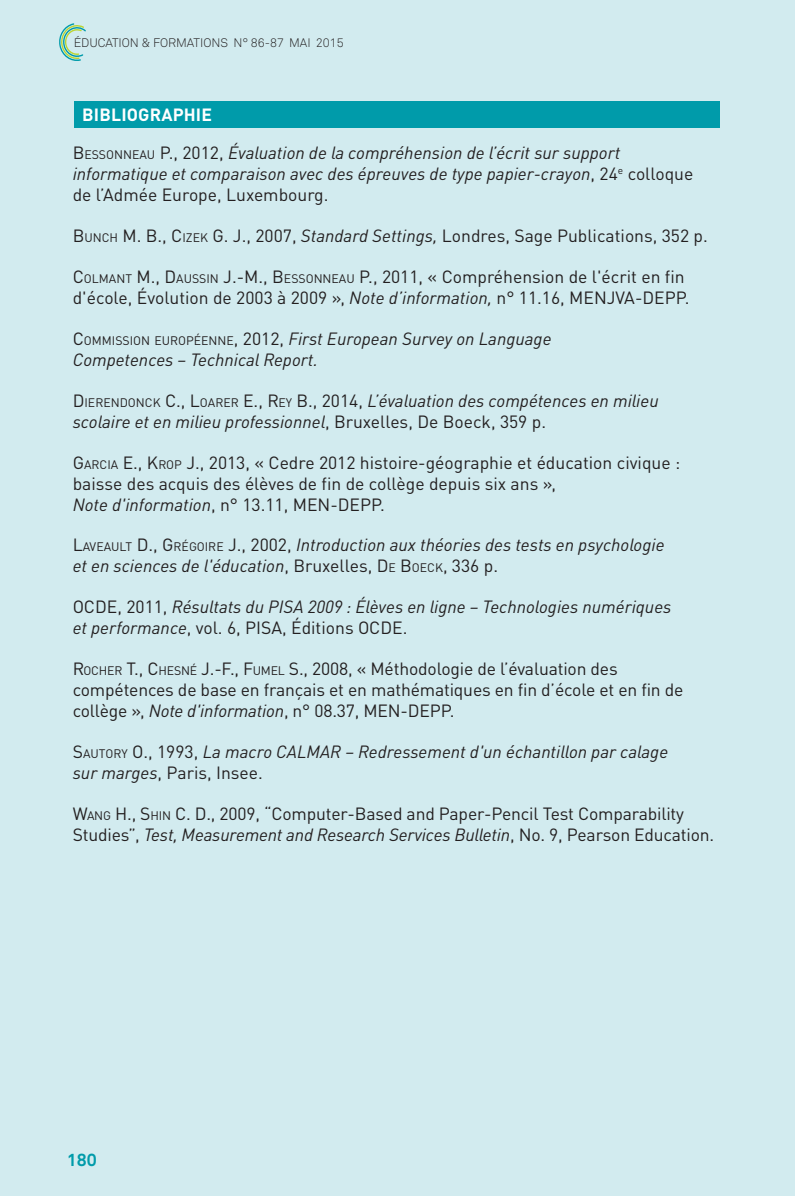
<style>
.page{position:relative;width:795px;height:1196px;background:#fff}
.page>*{position:absolute;margin:0;border:0;box-sizing:border-box;transform-origin:0 0}
.t1{font:italic 17.5px/21px "DINOT";color:#231f20}
.t2{font:17.5px/21px "DINOT";letter-spacing:-.005em;color:#231f20}
.t3{font:700 17.5px "Akkurat";color:#009baa}
.t4{font:300 12.25px "Akkurat";color:#231f20}
.s1{font-weight:700;font-style:normal;color:#fff}
.s2{font-style:normal}
.s3{font-style:normal;font-size:12.25px}
.s4{font-size:12.25px}
.s5{font-style:italic}
</style>
<div class="page">
<div style="left:0;top:0;width:794px;height:1195px;background:#d2ebef"></div>
<div style="left:74px;top:101px;width:645px;height:26px;background:#009baa"></div>
<svg style="left:59px;top:23px;width:27px;height:38px"></svg>
<p class="t4" style="left:74px;top:35px;width:271px">ÉDUCATION &amp; FORMATIONS N° 86-87 MAI 2015</p>
<p class="t1" style="left:73px;top:95px;width:549px;line-height:38.3px;text-indent:9px"><span class="s1">BIBLIOGRAPHIE<br></span><span class="s2">B</span><span class="s3">ESSONNEAU</span> <span class="s2">P., 2012,</span> Évaluation de la compréhension de l’écrit sur support</p>
<p class="t1" style="left:73px;top:163px;width:621px">informatique et comparaison avec des épreuves de type papier-crayon<span class="s2">, 24</span><sup>e</sup> <span class="s2">colloque de l’Admée Europe, Luxembourg.</span></p>
<p class="t2" style="left:73px;top:225px;width:636px">B<span class="s4">UNCH</span> M. B., C<span class="s4">IZEK</span> G. J., 2007, <span class="s5">Standard Settings,</span> Londres, Sage Publications, 352 p.</p>
<p class="t2" style="left:73px;top:266px;width:618px">C<span class="s4">OLMANT</span> M., D<span class="s4">AUSSIN</span> J.-M., B<span class="s4">ESSONNEAU</span> P., 2011, « Compréhension de l'écrit en fin d'école, Évolution de 2003 à 2009 », <span class="s5">Note d’information,</span> n° 11.16, MENJVA-DEPP.</p>
<p class="t1" style="left:73px;top:328px;width:480px"><span class="s2">C</span><span class="s3">OMMISSION EUROPÉENNE</span><span class="s2">, 2012,</span> First European Survey on Language<br>Competences – Technical Report.</p>
<p class="t1" style="left:73px;top:389px;width:587px"><span class="s2">D</span><span class="s3">IERENDONCK</span> <span class="s2">C., L</span><span class="s3">OARER</span> <span class="s2">E., R</span><span class="s3">EY</span> <span class="s2">B., 2014,</span> L’évaluation des compétences en milieu scolaire et en milieu professionnel<span class="s2">, Bruxelles, De Boeck, 359 p.</span></p>
<p class="t2" style="left:73px;top:451px;width:608px">G<span class="s4">ARCIA</span> E., K<span class="s4">ROP</span> J., 2013, « Cedre 2012 histoire-géographie et éducation civique : baisse des acquis des élèves de fin de collège depuis six ans »,<br><span class="s5">Note d'information</span>, n° 13.11, MEN-DEPP.</p>
<p class="t1" style="left:73px;top:534px;width:593px"><span class="s2">L</span><span class="s3">AVEAULT</span> <span class="s2">D., G</span><span class="s3">RÉGOIRE</span> <span class="s2">J., 2002,</span> Introduction aux théories des tests en psychologie et en sciences de l'éducation<span class="s2">, Bruxelles, D</span><span class="s3">E</span> <span class="s2">B</span><span class="s3">OECK</span><span class="s2">, 336 p.</span></p>
<p class="t1" style="left:73px;top:596px;width:600px"><span class="s2">OCDE, 2011,</span> Résultats du PISA 2009 : Élèves en ligne – Technologies numériques et performance<span class="s2">, vol. 6, PISA, Éditions OCDE.</span></p>
<p class="t2" style="left:73px;top:658px;width:612px">R<span class="s4">OCHER</span> T., C<span class="s4">HESNÉ</span> J.-F., F<span class="s4">UMEL</span> S., 2008, « Méthodologie de l’évaluation des compétences de base en français et en mathématiques en fin d’école et en fin de collège », <span class="s5">Note d'information</span>, n° 08.37, MEN-DEPP.</p>
<p class="t1" style="left:73px;top:741px;width:596px"><span class="s2">S</span><span class="s3">AUTORY</span> <span class="s2">O., 1993,</span> La macro CALMAR – Redressement d'un échantillon par calage sur marges<span class="s2">, Paris, Insee.</span></p>
<p class="t2" style="left:73px;top:802px;width:642px">W<span class="s4">ANG</span> H., S<span class="s4">HIN</span> C. D., 2009, “Computer-Based and Paper-Pencil Test Comparability<br>Studies”, <span class="s5">Test, Measurement and Research Services Bulletin</span>, No. 9, Pearson Education.</p>
<p class="t3" style="left:67px;top:1148px;width:31px">180</p>
</div>
